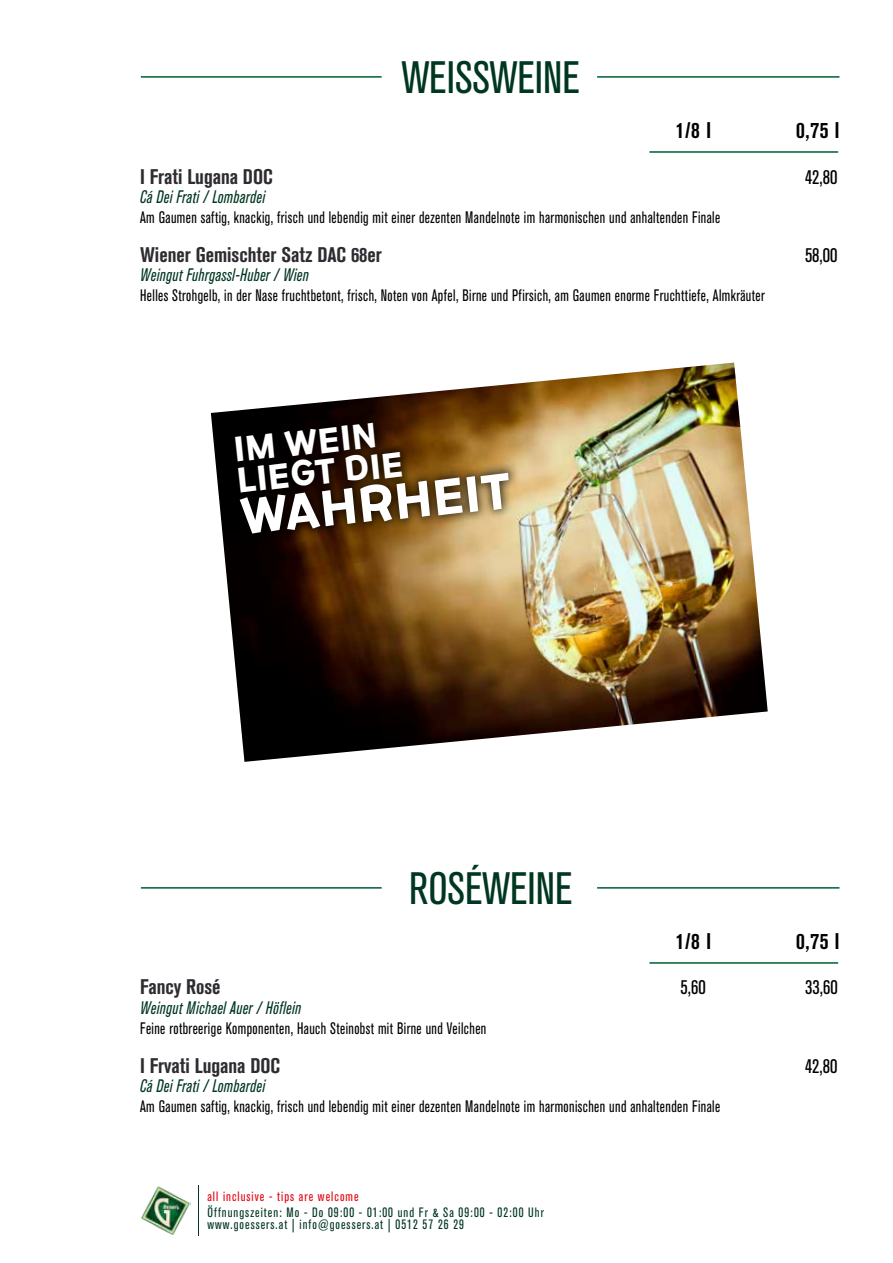
<style>
.page{position:relative;width:893px;height:1263px;background:#fff}
.page>*{position:absolute;margin:0;border:0;box-sizing:border-box;transform-origin:0 0}
.t1{font:49.65px "Remissis Sb";color:#fff}
.t2{font:condensed 45px "Akzidenz Grotesk BQ";color:#003721}
.t3{font:34.65px/31px "Remissis Sb";color:#fff}
.t4{font:700 condensed 22.5px "Akzidenz Grotesk BQ";color:#000}
.t5{font:700 condensed 21px "Akzidenz Grotesk BQ";color:#2f2c31}
.t6{font:condensed 19.5px "Akzidenz Grotesk BQ";color:#000}
.t7{font:italic condensed 18px "Akzidenz Grotesk BQ";letter-spacing:.03em;color:#003721;scale:.88 1}
.t8{font:condensed 16.5px "Akzidenz Grotesk BQ";letter-spacing:.03em;color:#000;scale:.88 1}
.t9{font:condensed 13.5px/12px "Akzidenz Grotesk BQ";letter-spacing:.08em;color:#003721;scale:.95 1}
.t10{font:condensed 13.5px "Akzidenz Grotesk BQ";letter-spacing:.08em;color:#e30613;scale:.95 1}
</style>
<div class="page">
<img style="left:141px;top:1186px;width:50px;height:49px">
<hr style="left:198px;top:1185px;width:1px;height:51px;background:#003721">
<hr style="left:649px;top:151px;width:189px;height:2px;background:#005e33">
<hr style="left:597px;top:76px;width:242px;height:2px;background:#005e33">
<hr style="left:141px;top:76px;width:241px;height:2px;background:#005e33">
<hr style="left:649px;top:962px;width:189px;height:2px;background:#005e33">
<hr style="left:597px;top:887px;width:242px;height:2px;background:#005e33">
<hr style="left:141px;top:887px;width:241px;height:2px;background:#005e33">
<img style="left:211px;top:363px;width:557px;height:399px">
<div style="left:225px;top:412px;width:295px;height:132px;background:#000;opacity:.76"></div>
<h2 class="t2" style="left:402px;top:52px;width:180px">WEISSWEINE</h2>
<h3 class="t4" style="left:676px;top:117px;width:37px">1/8 l</h3>
<h3 class="t4" style="left:796px;top:117px;width:45px">0,75 l</h3>
<p class="t5" style="left:140px;top:164px;width:134px">I Frati Lugana DOC</p>
<p class="t6" style="left:805px;top:166px;width:34px">42,80</p>
<p class="t7" style="left:140px;top:187px;width:143px">Cá Dei Frati / Lombardei</p>
<p class="t8" style="left:140px;top:208px;width:661px">Am Gaumen saftig, knackig, frisch und lebendig mit einer dezenten Mandelnote im harmonischen und anhaltenden Finale</p>
<p class="t5" style="left:140px;top:242px;width:243px">Wiener Gemischter Satz DAC 68er</p>
<p class="t6" style="left:805px;top:244px;width:34px">58,00</p>
<p class="t7" style="left:140px;top:265px;width:193px">Weingut Fuhrgassl-Huber / Wien</p>
<p class="t8" style="left:140px;top:286px;width:711px">Helles Strohgelb, in der Nase fruchtbetont, frisch, Noten von Apfel, Birne und Pfirsich, am Gaumen enorme Fruchttiefe, Almkräuter</p>
<h3 class="t3" style="left:232px;top:429px;width:169px;rotate:-5deg">IM WEIN<br>LIEGT DIE</h3>
<h1 class="t1" style="left:237px;top:477px;width:274px;rotate:-5deg">WAHRHEIT</h1>
<h2 class="t2" style="left:409px;top:863px;width:165px">ROSÉWEINE</h2>
<h3 class="t4" style="left:676px;top:928px;width:37px">1/8 l</h3>
<h3 class="t4" style="left:796px;top:928px;width:45px">0,75 l</h3>
<p class="t5" style="left:140px;top:975px;width:82px">Fancy Rosé</p>
<p class="t6" style="left:680px;top:977px;width:27px">5,60</p>
<p class="t6" style="left:805px;top:977px;width:34px">33,60</p>
<p class="t7" style="left:140px;top:997px;width:184px">Weingut Michael Auer / Höflein</p>
<p class="t8" style="left:140px;top:1019px;width:395px">Feine rotbreerige Komponenten, Hauch Steinobst mit Birne und Veilchen</p>
<p class="t5" style="left:140px;top:1053px;width:142px">I Frvati Lugana DOC</p>
<p class="t6" style="left:805px;top:1055px;width:34px">42,80</p>
<p class="t7" style="left:140px;top:1076px;width:143px">Cá Dei Frati / Lombardei</p>
<p class="t8" style="left:140px;top:1097px;width:661px">Am Gaumen saftig, knackig, frisch und lebendig mit einer dezenten Mandelnote im harmonischen und anhaltenden Finale</p>
<p class="t10" style="left:207px;top:1189px;width:161px">all inclusive - tips are welcome</p>
<p class="t9" style="left:207px;top:1207px;width:356px">Öffnungszeiten: Mo - Do 09:00 - 01:00 und Fr &amp; Sa 09:00 - 02:00 Uhr www.goessers.at | info@goessers.at | 0512 57 26 29</p>
</div>
